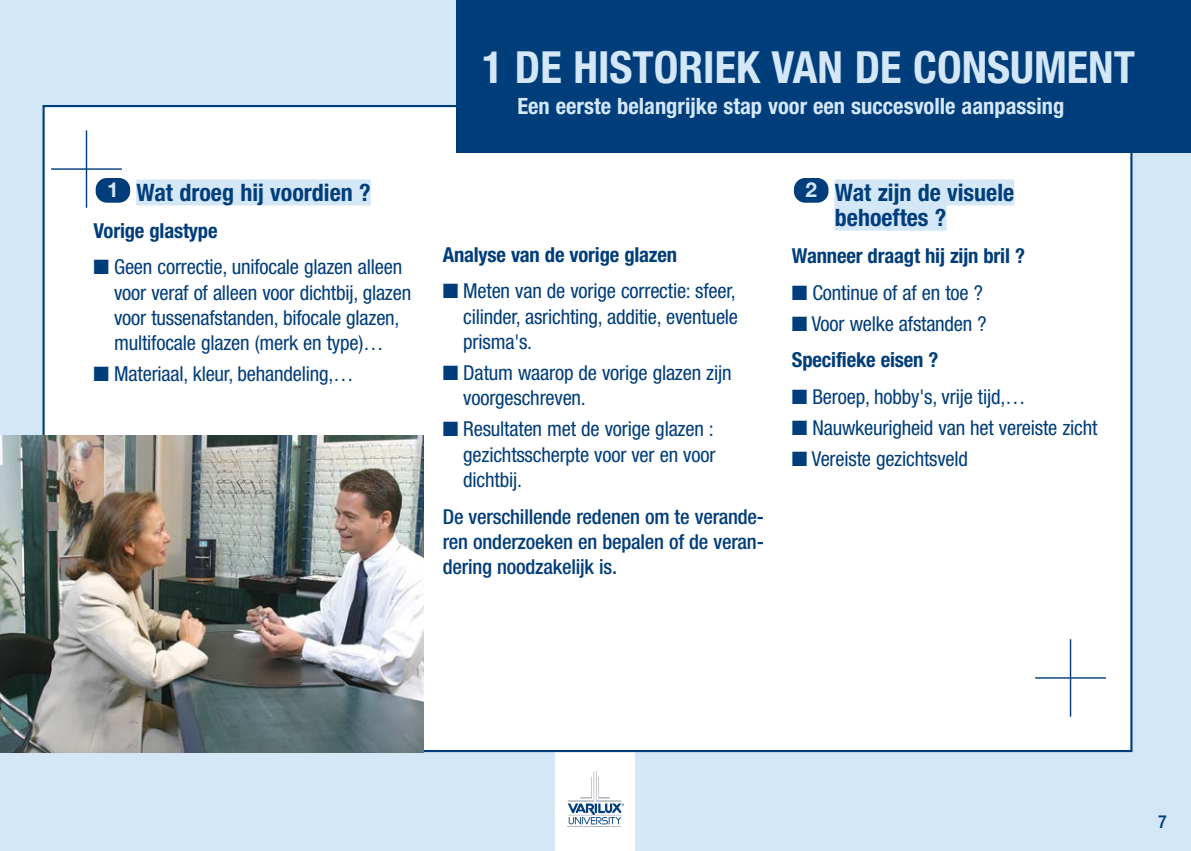
<style>
.page{position:relative;width:1191px;height:851px;background:#fff}
.page>*{position:absolute;margin:0;border:0;box-sizing:border-box;transform-origin:0 0}
.t1{font:700 condensed 44.4px "Helvetica Neue";color:#d4e7f7}
.t2{font:700 condensed 24px/25.4px "Helvetica Neue";color:#003d7b}
.t3{font:700 condensed 22.4px "Helvetica Neue";color:#d4e7f7}
.t4{font:700 20.8px "Helvetica Neue";color:#d4e7f7}
.t5{font:condensed 20.6px/25.4px "Helvetica Neue";letter-spacing:-.01em;color:#003d7b}
.t6{font:500 condensed 20.6px/25.4px "Helvetica Neue";letter-spacing:-.01em;color:#003d7b;text-align:justify}
.t7{font:700 condensed 20.6px "Helvetica Neue";letter-spacing:-.01em;color:#003d7b}
.t8{font:500 condensed 18px "Helvetica Neue";color:#003d7b}
.s1{font-weight:700}
</style>
<div class="page">
<div style="left:0;top:0;width:1190px;height:850px;background:#d4e7f7"></div>
<div style="left:556px;top:752px;width:79px;height:98px;background:#fff"></div>
<hr style="left:567px;top:825px;width:54px;height:1px;background:#b4babf">
<svg style="left:567px;top:771px;width:57px;height:53px"></svg>
<div style="left:44px;top:106px;width:1087px;height:645px;background:#fff"></div>
<div style="left:455px;top:0;width:735px;height:153px;background:#003d7b"></div>
<img style="left:0;top:435px;width:423px;height:317px">
<div style="left:136px;top:179px;width:235px;height:26px;background:#d4e7f7"></div>
<div style="left:834px;top:179px;width:180px;height:26px;background:#d4e7f7"></div>
<div style="left:834px;top:205px;width:112px;height:26px;background:#d4e7f7"></div>
<div style="left:794px;top:178px;width:34px;height:25px;background:#003d7b;border-radius:11px"></div>
<div style="left:96px;top:178px;width:34px;height:25px;background:#003d7b;border-radius:11px"></div>
<hr style="left:86px;top:130px;width:1px;height:78px;background:#003d7b">
<hr style="left:51px;top:168px;width:71px;height:2px;background:#003d7b">
<hr style="left:1069px;top:639px;width:2px;height:77px;background:#003d7b">
<hr style="left:1035px;top:677px;width:71px;height:1px;background:#003d7b">
<h1 class="t1" style="left:482px;top:52px;width:654px">1 DE HISTORIEK VAN DE CONSUMENT</h1>
<p class="t3" style="left:517px;top:97px;width:548px">Een eerste belangrijke stap voor een succesvolle aanpassing</p>
<p class="t4" style="left:107px;top:182px;width:13px">1</p>
<p class="t4" style="left:805px;top:182px;width:13px">2</p>
<p class="t2" style="left:835px;top:182px;width:181px">Wat zijn de visuele behoeftes ?</p>
<p class="t7" style="left:792px;top:248px;width:234px">Wanneer draagt hij zijn bril ?</p>
<p class="t5" style="left:792px;top:281px;width:192px">■ Continue of af en toe ?</p>
<p class="t5" style="left:792px;top:306px;width:196px;line-height:36.6px">■ Voor welke afstanden ?<br><span class="s1">Specifieke eisen ?</span></p>
<p class="t5" style="left:792px;top:385px;width:235px">■ Beroep, hobby's, vrije tijd,…</p>
<p class="t5" style="left:792px;top:416px;width:307px">■ Nauwkeurigheid van het vereiste zicht</p>
<p class="t5" style="left:792px;top:447px;width:178px">■ Vereiste gezichtsveld</p>
<p class="t2" style="left:137px;top:182px;width:236px">Wat droeg hij voordien ?</p>
<p class="t7" style="left:94px;top:223px;width:125px">Vorige glastype</p>
<p class="t5" style="left:114px;top:256px;width:299px;text-indent:-20px">■ Geen correctie, unifocale glazen alleen voor veraf of alleen voor dichtbij, glazen voor tussenafstanden, bifocale glazen, multifocale glazen (merk en type)…</p>
<p class="t5" style="left:94px;top:363px;width:262px">■ Materiaal, kleur, behandeling,…</p>
<p class="t7" style="left:443px;top:247px;width:236px">Analyse van de vorige glazen</p>
<p class="t5" style="left:463px;top:280px;width:276px;text-align:justify;text-indent:-20px">■ Meten van de vorige correctie: sfeer, cilinder, asrichting, additie, eventuele prisma's.</p>
<p class="t5" style="left:463px;top:361px;width:270px;text-indent:-20px">■ Datum waarop de vorige glazen zijn voorgeschreven.</p>
<p class="t5" style="left:463px;top:418px;width:254px;text-align:justify;text-indent:-20px">■ Resultaten met de vorige glazen : gezichtsscherpte voor ver en voor dichtbij.</p>
<p class="t6" style="left:443px;top:505px;width:323px">De verschillende redenen om te verande&shy;ren onderzoeken en bepalen of de veran&shy;dering noodzakelijk is.</p>
<p class="t8" style="left:1158px;top:814px;width:10px">7</p>
</div>
